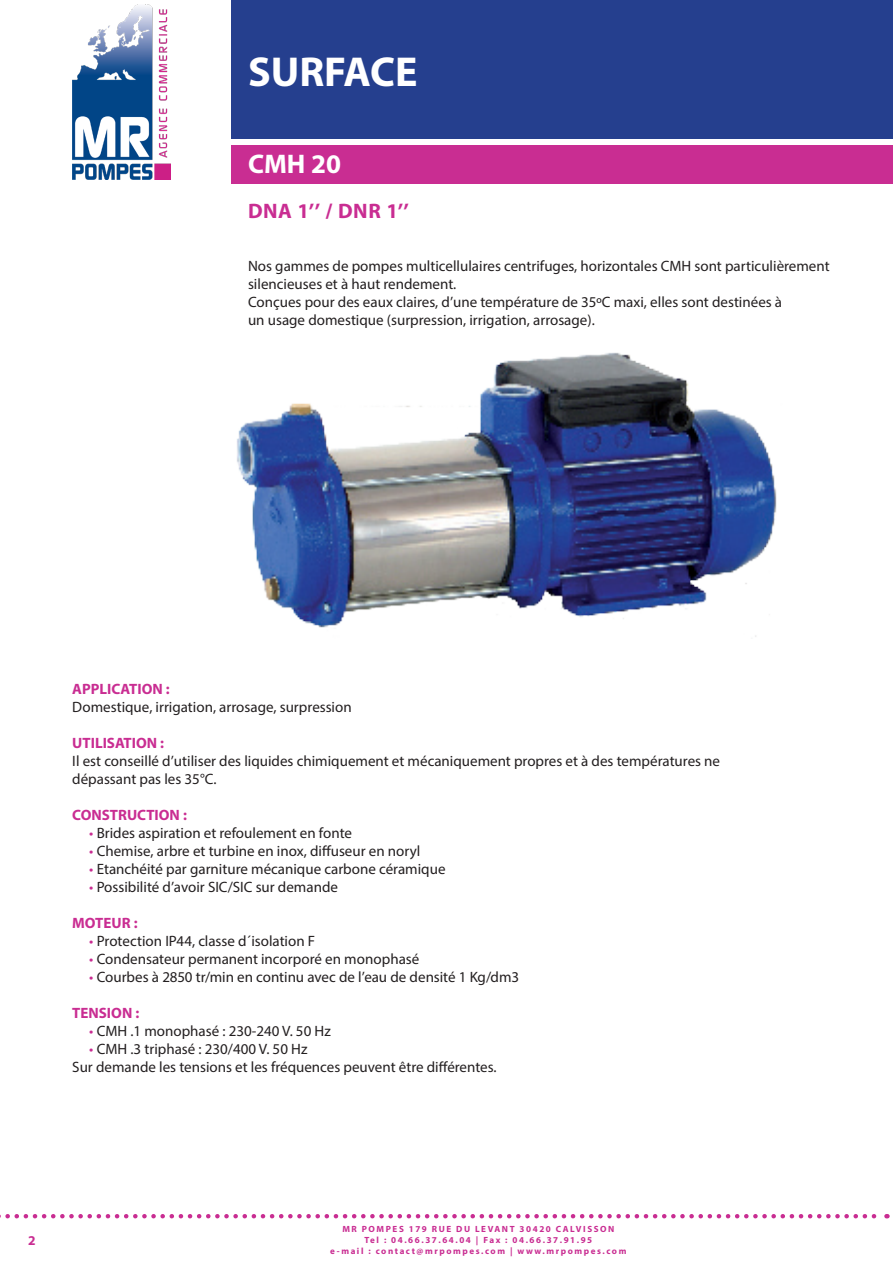
<style>
.page{position:relative;width:893px;height:1263px;background:#fff}
.page>*{position:absolute;margin:0;border:0;box-sizing:border-box;transform-origin:0 0}
.t1{font:700 42px "Myriad Pro";color:#fff}
.t2{font:700 27px "Myriad Pro";color:#fff}
.t3{font:700 21px "Myriad Pro";letter-spacing:.03em;color:#c92d92}
.SsTitre_haut_de_page{font:15px/18px "Myriad Pro";color:#231f20}
.t4{font:700 15px "Myriad Pro";color:#c92d92}
.t5{font:700 13.5px "Myriad Pro";color:#c92d92}
.t6{font:700 9px/10.8px "Myriad Pro";letter-spacing:.175em;color:#c92d92;text-align:center}
.s1{color:#c92d92}
</style>
<div class="page">
<div style="left:231px;top:0;width:662px;height:138px;background:#253f8e"></div>
<div style="left:231px;top:146px;width:662px;height:38px;background:#c92d92"></div>
<img style="left:72px;top:5px;width:98px;height:174px">
<svg style="left:0;top:1214px;width:887px;height:4px"></svg>
<img style="left:237px;top:352px;width:540px;height:285px">
<h1 class="t1" style="left:248px;top:44px;width:171px">SURFACE</h1>
<h2 class="t2" style="left:248px;top:147px;width:94px">CMH 20</h2>
<h3 class="t3" style="left:248px;top:198px;width:162px">DNA 1’’ / DNR 1’’</h3>
<p class="SsTitre_haut_de_page" style="left:248px;top:257px;width:583px">Nos gammes de pompes multicellulaires centrifuges, horizontales CMH sont particulièrement silencieuses et à haut rendement.</p>
<p class="SsTitre_haut_de_page" style="left:248px;top:293px;width:536px">Conçues pour des eaux claires, d’une température de 35ºC maxi, elles sont destinées à</p>
<p class="SsTitre_haut_de_page" style="left:248px;top:311px;width:348px">un usage domestique (surpression, irrigation, arrosage).</p>
<p class="t4" style="left:72px;top:679px;width:99px">APPLICATION :</p>
<p class="SsTitre_haut_de_page" style="left:72px;top:698px;width:281px">Domestique, irrigation, arrosage, surpression</p>
<p class="t4" style="left:72px;top:733px;width:93px">UTILISATION :</p>
<p class="SsTitre_haut_de_page" style="left:72px;top:752px;width:649px">Il est conseillé d’utiliser des liquides chimiquement et mécaniquement propres et à des températures ne</p>
<p class="SsTitre_haut_de_page" style="left:72px;top:770px;width:146px">dépassant pas les 35°C.</p>
<p class="t4" style="left:72px;top:805px;width:116px">CONSTRUCTION :</p>
<p class="SsTitre_haut_de_page" style="left:89px;top:824px;width:264px"><span class="s1">•</span> Brides aspiration et refoulement en fonte</p>
<p class="SsTitre_haut_de_page" style="left:89px;top:842px;width:332px"><span class="s1">•</span> Chemise, arbre et turbine en inox, diffuseur en noryl</p>
<p class="SsTitre_haut_de_page" style="left:89px;top:860px;width:358px"><span class="s1">•</span> Etanchéité par garniture mécanique carbone céramique</p>
<p class="SsTitre_haut_de_page" style="left:89px;top:878px;width:250px"><span class="s1">•</span> Possibilité d’avoir SIC/SIC sur demande</p>
<p class="t4" style="left:72px;top:913px;width:67px">MOTEUR :</p>
<p class="SsTitre_haut_de_page" style="left:89px;top:932px;width:227px"><span class="s1">•</span> Protection IP44, classe d´isolation F</p>
<p class="SsTitre_haut_de_page" style="left:89px;top:950px;width:332px"><span class="s1">•</span> Condensateur permanent incorporé en monophasé</p>
<p class="SsTitre_haut_de_page" style="left:89px;top:968px;width:431px"><span class="s1">•</span> Courbes à 2850 tr/min en continu avec de l’eau de densité 1 Kg/dm3</p>
<p class="t4" style="left:72px;top:1003px;width:68px">TENSION :</p>
<p class="SsTitre_haut_de_page" style="left:89px;top:1022px;width:243px"><span class="s1">•</span> CMH .1 monophasé : 230-240 V. 50 Hz</p>
<p class="SsTitre_haut_de_page" style="left:89px;top:1040px;width:220px"><span class="s1">•</span> CMH .3 triphasé : 230/400 V. 50 Hz</p>
<p class="SsTitre_haut_de_page" style="left:72px;top:1058px;width:426px">Sur demande les tensions et les fréquences peuvent être différentes.</p>
<p class="t5" style="left:28px;top:1231px;width:9px">2</p>
<p class="t6" style="left:330px;top:1223px;width:298px">MR POMPES 179 RUE DU LEVANT 30420 CALVISSON<br>Tel : 04.66.37.64.04 | Fax : 04.66.37.91.95<br>e-mail : contact@mrpompes.com | www.mrpompes.com</p>
</div>
